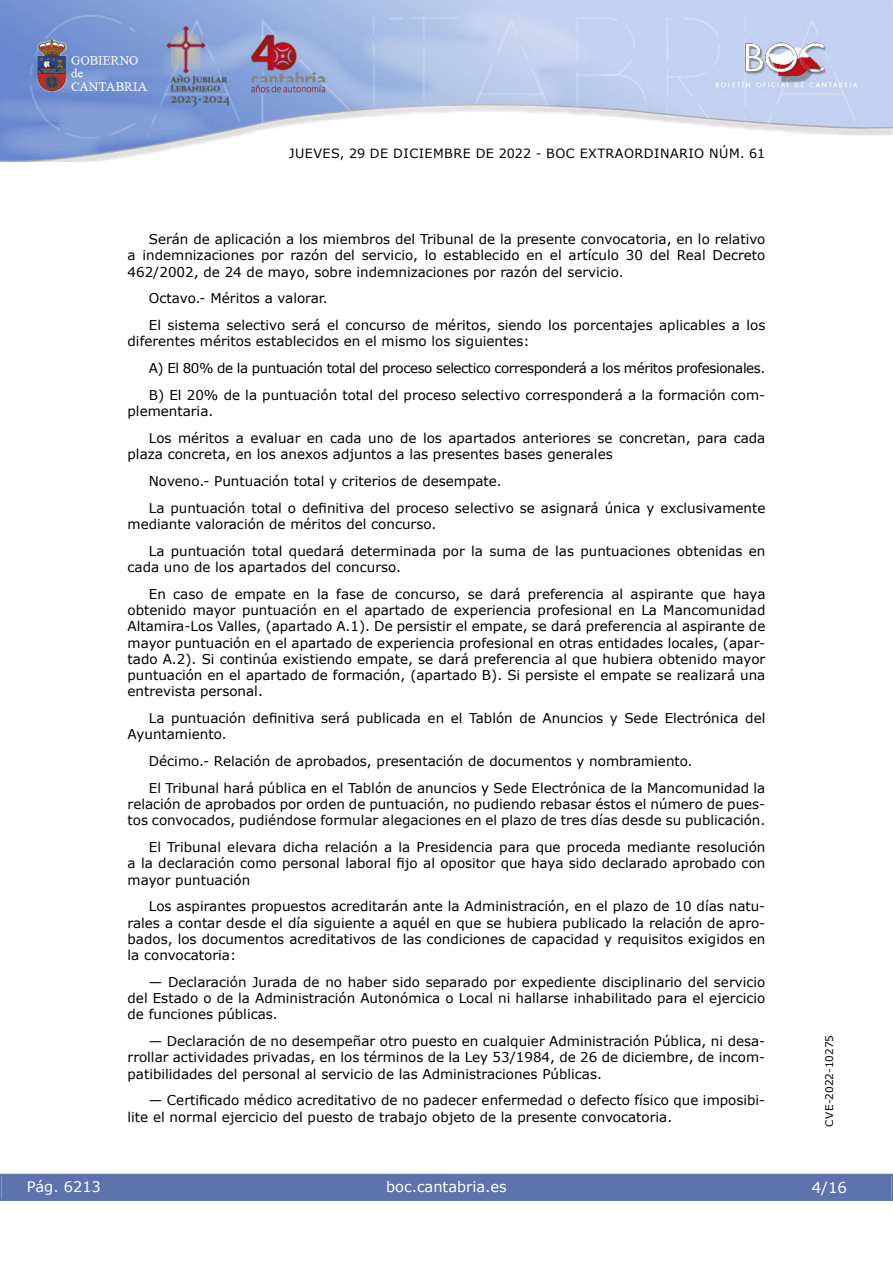
<style>
.page{position:relative;width:893px;height:1263px;background:#fff}
.page>*{position:absolute;margin:0;border:0;box-sizing:border-box;transform-origin:0 0}
.t1{font:15px "Verdana";color:#fff}
.t2{font:14.55px "Verdana 2";color:#fff}
.inicio_de_parrafo{font:13.5px/16.2px "Verdana";color:#000}
.inicio_de_parrafo-2{font:13.5px/16.2px "Verdana 2";color:#000;text-align:justify}
.inicio_de_parrafo-3{font:13.5px "Verdana";letter-spacing:-.03em;color:#000}
.t3{font:12.75px "Verdana 2";letter-spacing:.035em;color:#000}
.t4{font:10.5px "Verdana 2";color:#000}
.s1{font-family:"Verdana"}
.s2{font-family:"Verdana 2"}
</style>
<div class="page">
<img style="left:0;top:0;width:893px;height:161px">
<div style="left:1px;top:1174px;width:890px;height:27px;background:#5e73ae"></div>
<p class="t3" style="left:289px;top:144px;width:478px">JUEVES, 29 DE DICIEMBRE DE 2022 - BOC EXTRAORDINARIO NÚM. 61</p>
<p class="inicio_de_parrafo-2" style="left:128px;top:231px;width:639px;text-indent:21px">Serán de aplicación a los miembros del Tribunal de la presente convocatoria, en lo relativo a indemnizaciones por razón del servicio, lo establecido en el artículo 30 del Real Decreto <span class="s1">462/2002, de 24 de mayo, sobre indemnizaciones por razón del servicio.</span></p>
<p class="inicio_de_parrafo" style="left:149px;top:290px;width:180px">Octavo.- Méritos a valorar.</p>
<p class="inicio_de_parrafo-2" style="left:128px;top:317px;width:639px;text-indent:21px">El sistema selectivo será el concurso de méritos, siendo los porcentajes aplicables a los diferentes méritos establecidos en el mismo los siguientes:</p>
<p class="inicio_de_parrafo-3" style="left:149px;top:359px;width:618px">A) El 80% de la puntuación total del proceso selectico corresponderá a los méritos profesionales.</p>
<p class="inicio_de_parrafo" style="left:128px;top:387px;width:639px;text-indent:21px">B) El 20% de la puntuación total del proceso selectivo corresponderá a la formación com&shy;<span class="s2">plementaria.</span></p>
<p class="inicio_de_parrafo" style="left:128px;top:430px;width:639px;text-indent:21px">Los méritos a evaluar en cada uno de los apartados anteriores se concretan, para cada <span class="s2">plaza concreta, en los anexos adjuntos a las presentes bases generales</span></p>
<p class="inicio_de_parrafo-2" style="left:149px;top:473px;width:355px">Noveno.- Puntuación total y criterios de desempate.</p>
<p class="inicio_de_parrafo" style="left:128px;top:500px;width:639px;text-indent:21px">La puntuación total o definitiva del proceso selectivo se asignará única y exclusivamente <span class="s2">mediante valoración de méritos del concurso.</span></p>
<p class="inicio_de_parrafo" style="left:128px;top:543px;width:639px;text-indent:21px">La puntuación total quedará determinada por la suma de las puntuaciones obtenidas en <span class="s2">cada uno de los apartados del concurso.</span></p>
<p class="inicio_de_parrafo" style="left:128px;top:586px;width:639px;text-align:justify;text-indent:21px"><span class="s2">En caso de empate en la fase de concurso, se dará preferencia al aspirante que haya </span>obtenido mayor puntuación en el apartado de experiencia profesional en La Mancomunidad Altamira-Los Valles, (apartado A.1). De persistir el empate, se dará preferencia al aspirante de mayor puntuación en el apartado de experiencia profesional en otras entidades locales, (apar&shy;tado A.2). Si continúa existiendo empate, se dará preferencia al que hubiera obtenido mayor puntuación en el apartado de formación, (apartado B). Si persiste el empate se realizará una <span class="s2">entrevista personal.</span></p>
<p class="inicio_de_parrafo" style="left:128px;top:710px;width:639px;text-indent:21px">La puntuación definitiva será publicada en el Tablón de Anuncios y Sede Electrónica del<br>Ayuntamiento.</p>
<p class="inicio_de_parrafo-2" style="left:149px;top:753px;width:545px">Décimo.- Relación de aprobados, presentación de documentos y nombramiento.</p>
<p class="inicio_de_parrafo" style="left:128px;top:780px;width:639px;text-align:justify;text-indent:21px">El Tribunal hará pública en el Tablón de anuncios y Sede Electrónica de la Mancomunidad la relación de aprobados por orden de puntuación, no pudiendo rebasar éstos el número de pues&shy;<span class="s2">tos convocados, pudiéndose formular alegaciones en el plazo de tres días desde su publicación.</span></p>
<p class="inicio_de_parrafo-2" style="left:128px;top:839px;width:639px;text-indent:21px">El Tribunal elevara dicha relación a la Presidencia para que proceda mediante resolución <span class="s1">a la declaración como personal laboral fijo al opositor que haya sido declarado aprobado con </span>mayor puntuación</p>
<p class="inicio_de_parrafo-2" style="left:128px;top:898px;width:639px;text-indent:21px"><span class="s1">Los aspirantes propuestos acreditarán ante la Administración, en el plazo de 10 días natu&shy;</span>rales a contar desde el día siguiente a aquél en que se hubiera publicado la relación de apro&shy;bados, los documentos acreditativos de las condiciones de capacidad y requisitos exigidos en la convocatoria:</p>
<p class="inicio_de_parrafo" style="left:128px;top:974px;width:639px;text-align:justify;text-indent:21px">— Declaración Jurada de no haber sido separado por expediente disciplinario del servicio del Estado o de la Administración Autonómica o Local ni hallarse inhabilitado para el ejercicio de funciones públicas.</p>
<p class="inicio_de_parrafo" style="left:128px;top:1033px;width:639px;text-align:justify;text-indent:21px">— Declaración de no desempeñar otro puesto en cualquier Administración Pública, ni desa&shy;rrollar actividades privadas, en los términos de la Ley 53/1984, de 26 de diciembre, de incom&shy;patibilidades del personal al servicio de las Administraciones Públicas.</p>
<p class="inicio_de_parrafo" style="left:128px;top:1092px;width:639px;text-indent:21px">— Certificado médico acreditativo de no padecer enfermedad o defecto físico que imposibi&shy;<span class="s2">lite el normal ejercicio del puesto de trabajo objeto de la presente convocatoria.</span></p>
<p class="t2" style="left:27px;top:1177px;width:76px">Pág. 6213</p>
<p class="t2" style="left:386px;top:1177px;width:122px">boc.cantabria.es</p>
<p class="t4" style="left:822px;top:1126px;width:93px;rotate:-90deg">CVE-2022-10275</p>
<p class="t1" style="left:812px;top:1177px;width:37px">4/16</p>
</div>
